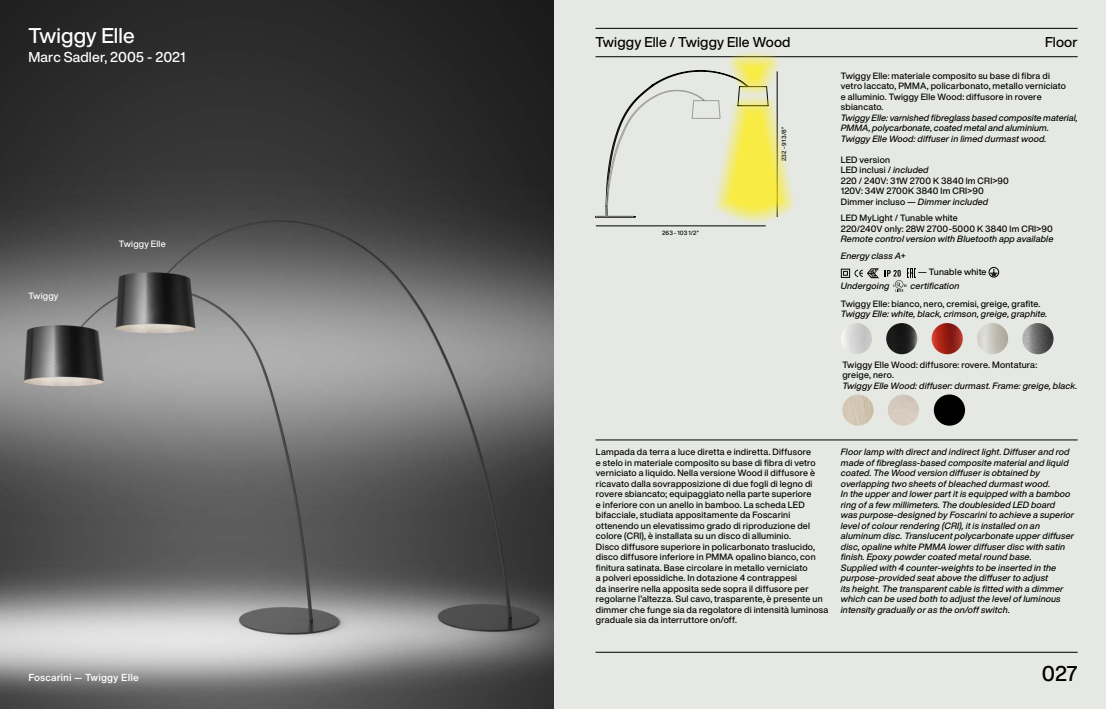
<style>
.page{position:relative;width:1106px;height:709px;background:#fff}
.page>*{position:absolute;margin:0;border:0;box-sizing:border-box;transform-origin:0 0}
.t1{font:500 21px "Helvetica Now Display";letter-spacing:.01em;color:#fff}
.t2{font:500 21px "Helvetica Now Display";color:#000}
.t3{font:500 14px "Helvetica Now Display";letter-spacing:.01em;color:#000}
.t4{font:500 14px "Helvetica Now Display";letter-spacing:.005em;color:#fff}
.t5{font:500 10px "Helvetica Now Text";letter-spacing:.005em;color:#fff}
.t6{font:500 9px/10.5px "Helvetica Now Display";letter-spacing:.025em;color:#000}
.t7{font:italic 500 9px/10.5px "Helvetica Now Display";letter-spacing:.02em;color:#000}
.t8{font:500 9px "Helvetica Now Display";letter-spacing:.025em;color:#fff}
.t9{font:500 6px "Helvetica Now Display";letter-spacing:.01em;color:#000}
.s1{font-style:italic}
</style>
<div class="page">
<div style="left:553px;top:0;width:553px;height:709px;background:#e6e9e3"></div>
<img style="left:0;top:0;width:553px;height:709px">
<svg style="left:988px;top:267px;width:11px;height:11px"></svg>
<svg style="left:840px;top:268px;width:76px;height:24px"></svg>
<hr style="left:595px;top:56px;width:482px;height:1px;background:#000">
<hr style="left:595px;top:652px;width:482px;height:1px;background:#000">
<hr style="left:595px;top:28px;width:482px;height:1px;background:#000">
<hr style="left:595px;top:439px;width:482px;height:1px;background:#000">
<hr style="left:596px;top:226px;width:169px;height:1px;background:#000">
<svg style="left:784px;top:153px;width:10px;height:61px"></svg>
<svg style="left:727px;top:52px;width:52px;height:10px"></svg>
<svg style="left:595px;top:62px;width:189px;height:161px"></svg>
<img style="left:840px;top:323px;width:32px;height:31px;border-radius:16px">
<img style="left:886px;top:323px;width:31px;height:31px;border-radius:16px">
<img style="left:931px;top:323px;width:31px;height:31px;border-radius:16px">
<img style="left:977px;top:323px;width:31px;height:31px">
<img style="left:1022px;top:323px;width:31px;height:31px;border-radius:16px">
<img style="left:842px;top:394px;width:31px;height:31px;border-radius:16px">
<img style="left:887px;top:394px;width:32px;height:31px;border-radius:16px">
<div style="left:933px;top:394px;width:32px;height:31px;background:#000;border-radius:50%"></div>
<h1 class="t1" style="left:28px;top:21px;width:108px">Twiggy Elle</h1>
<h2 class="t4" style="left:28px;top:48px;width:158px">Marc Sadler, 2005 - 2021</h2>
<p class="t8" style="left:28px;top:289px;width:32px">Twiggy</p>
<p class="t8" style="left:119px;top:237px;width:48px">Twiggy Elle</p>
<h2 class="t3" style="left:595px;top:32px;width:196px">Twiggy Elle / Twiggy Elle Wood</h2>
<h2 class="t3" style="left:1045px;top:32px;width:34px">Floor</h2>
<p class="t6" style="left:840px;top:70px;width:227px">Twiggy Elle: materiale composito su base di fibra di vetro laccato, PMMA, policarbonato, metallo verniciato e alluminio. Twiggy Elle Wood: diffusore in rovere sbiancato.</p>
<p class="t7" style="left:840px;top:112px;width:238px">Twiggy Elle: varnished fibreglass based composite material,<br>PMMA, polycarbonate, coated metal and aluminium.<br>Twiggy Elle Wood: diffuser in limed durmast wood.</p>
<p class="t6" style="left:840px;top:154px;width:170px">LED version<br>LED inclusi / <span class="s1">included<br></span>220 / 240V: 31W 2700 K 3840 lm CRI&gt;90<br>120V: 34W 2700K 3840 lm CRI&gt;90<br>Dimmer incluso — <span class="s1">Dimmer included</span></p>
<p class="t6" style="left:840px;top:213px;width:213px">LED MyLight / Tunable white<br>220/240V only: 28W 2700-5000 K 3840 lm CRI&gt;90</p>
<p class="t7" style="left:840px;top:231px;width:214px;line-height:16.5px">Remote control version with Bluetooth app available<br>Energy class A+</p>
<p class="t6" style="left:918px;top:267px;width:70px">— Tunable white</p>
<p class="t7" style="left:840px;top:280px;width:50px">Undergoing</p>
<p class="t7" style="left:910px;top:280px;width:50px">certification</p>
<p class="t6" style="left:840px;top:298px;width:201px">Twiggy Elle: bianco, nero, cremisi, greige, grafite.</p>
<p class="t7" style="left:840px;top:309px;width:208px">Twiggy Elle: white, black, crimson, greige, graphite.</p>
<p class="t9" style="left:779px;top:161px;width:36px;rotate:-90deg">232 - 91 3/8”</p>
<p class="t9" style="left:662px;top:228px;width:38px">263 - 103 1/2”</p>
<p class="t6" style="left:842px;top:359px;width:196px">Twiggy Elle Wood: diffusore: rovere. Montatura: greige, nero.</p>
<p class="t7" style="left:842px;top:380px;width:236px">Twiggy Elle Wood: diffuser: durmast. Frame: greige, black.</p>
<p class="t6" style="left:596px;top:447px;width:234px">Lampada da terra a luce diretta e indiretta. Diffusore<br>e stelo in materiale composito su base di fibra di vetro verniciato a liquido. Nella versione Wood il diffusore è ricavato dalla sovrapposizione di due fogli di legno di rovere sbiancato; equipaggiato nella parte superiore<br>e inferiore con un anello in bamboo. La scheda LED bifacciale, studiata appositamente da Foscarini ottenendo un elevatissimo grado di riproduzione del colore (CRI), è installata su un disco di alluminio.<br>Disco diffusore superiore in policarbonato traslucido, disco diffusore inferiore in PMMA opalino bianco, con finitura satinata. Base circolare in metallo verniciato<br>a polveri epossidiche. In dotazione 4 contrappesi<br>da inserire nella apposita sede sopra il diffusore per regolarne l’altezza. Sul cavo, trasparente, è presente un dimmer che funge sia da regolatore di intensità luminosa graduale sia da interruttore on/off.</p>
<p class="t7" style="left:840px;top:447px;width:235px">Floor lamp with direct and indirect light. Diffuser and rod made of fibreglass-based composite material and liquid coated. The Wood version diffuser is obtained by overlapping two sheets of bleached durmast wood.<br>In the upper and lower part it is equipped with a bamboo ring of a few millimeters. The doublesided LED board<br>was purpose-designed by Foscarini to achieve a superior level of colour rendering (CRI), it is installed on an aluminum disc. Translucent polycarbonate upper diffuser disc, opaline white PMMA lower diffuser disc with satin finish. Epoxy powder coated metal round base.<br>Supplied with 4 counter-weights to be inserted in the purpose-provided seat above the diffuser to adjust<br>its height. The transparent cable is fitted with a dimmer which can be used both to adjust the level of luminous intensity gradually or as the on/off switch.</p>
<p class="t5" style="left:28px;top:669px;width:112px">Foscarini — Twiggy Elle</p>
<h1 class="t2" style="left:1041px;top:658px;width:37px">027</h1>
</div>
